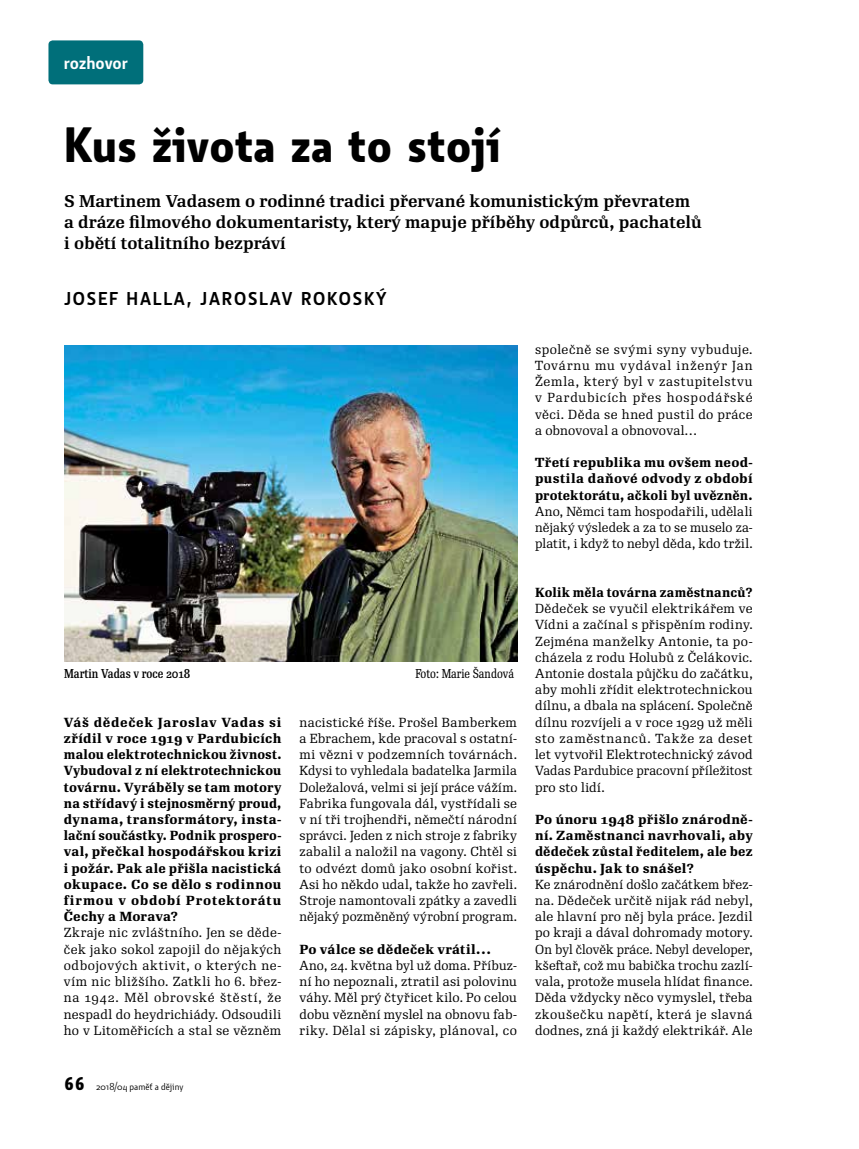
<style>
.page{position:relative;width:859px;height:1149px;background:#fff}
.page>*{position:absolute;margin:0;border:0;box-sizing:border-box;transform-origin:0 0}
.t1{font:700 48px "Botanika Std";color:#000}
.t2{font:600 18px "Botanika Std";letter-spacing:.1em;color:#000}
.t3{font:600 18px "Botanika Std";color:#fff}
.t4{font:700 16.5px/21px "Re Public Std";color:#000}
.t5{font:12.75px/16.2px "Re Public Std";letter-spacing:.025em;color:#000;text-align:justify}
.t6{font:500 12.75px/16.2px "Re Public Std";letter-spacing:.015em;color:#000;text-align:justify}
.t7{font:500 12.75px "Re Public Std";letter-spacing:.015em;color:#000;scale:.95 1}
.t8{font:500 12.45px "Re Public Std Cond";color:#000}
.t9{font:12.45px "Re Public Std Cond";color:#000}
.t10{font:9.75px "Botanika Std";color:#000}
.s1{font-family:"Botanika Mono";font-weight:700;font-size:18px}
</style>
<div class="page">
<div style="left:48px;top:40px;width:95px;height:44px;background:#006f7a;border-radius:4px"></div>
<img style="left:64px;top:345px;width:453px;height:316px">
<h2 class="t3" style="left:64px;top:50px;width:66px">rozhovor</h2>
<h1 class="t1" style="left:64px;top:112px;width:438px">Kus života za to stojí</h1>
<p class="t4" style="left:64px;top:191px;width:639px">S Martinem Vadasem o rodinné tradici přervané komunistickým převratem a dráze filmového dokumentaristy, který mapuje příběhy odpůrců, pachatelů i obětí totalitního bezpráví</p>
<h2 class="t2" style="left:64px;top:286px;width:324px">JOSEF HALLA, JAROSLAV ROKOSKÝ</h2>
<p class="t8" style="left:64px;top:665px;width:128px">Martin Vadas v roce 2018</p>
<p class="t9" style="left:415px;top:665px;width:100px">Foto: Marie Šandová</p>
<p class="t6" style="left:64px;top:713px;width:219px">Váš dědeček Jaroslav Vadas si zřídil v roce 1919 v Pardubicích malou elektrotechnickou živnost.<br>Vybudoval z ní elektrotechnickou továrnu. Vyráběly se tam motory na střídavý i stejnosměrný proud, dynama, transformátory, insta&shy;lační součástky. Podnik prospero&shy;val, přečkal hospodářskou krizi i požár. Pak ale přišla nacistická okupace. Co se dělo s rodinnou firmou v období Protektorátu Čechy a Morava?</p>
<p class="t5" style="left:64px;top:924px;width:219px">Zkraje nic zvláštního. Jen se děde&shy;ček jako sokol zapojil do nějakých odbojových aktivit, o kterých ne&shy;vím nic bližšího. Zatkli ho 6. břez&shy;na 1942. Měl obrovské štěstí, že nespadl do heydrichiády. Odsoudili ho v Litoměřicích a stal se vězněm</p>
<p class="t10" style="left:64px;top:1079px;width:121px"><span class="s1">66</span> 2018/04 paměť a dějiny</p>
<p class="t5" style="left:299px;top:714px;width:219px">nacistické říše. Prošel Bamberkem a Ebrachem, kde pracoval s ostatní&shy;mi vězni v podzemních továrnách.<br>Kdysi to vyhledala badatelka Jarmila Doležalová, velmi si její práce vážím.<br>Fabrika fungovala dál, vystřídali se v ní tři trojhendři, němečtí národní správci. Jeden z nich stroje z fabriky zabalil a naložil na vagony. Chtěl si to odvézt domů jako osobní kořist.<br>Asi ho někdo udal, takže ho zavřeli.<br>Stroje namontovali zpátky a zavedli nějaký pozměněný výrobní program.</p>
<p class="t6" style="left:299px;top:940px;width:193px">Po válce se dědeček vrátil…</p>
<p class="t5" style="left:299px;top:957px;width:219px">Ano, 24. května byl už doma. Příbuz&shy;ní ho nepoznali, ztratil asi polovinu váhy. Měl prý čtyřicet kilo. Po celou dobu věznění myslel na obnovu fab&shy;riky. Dělal si zápisky, plánoval, co</p>
<p class="t5" style="left:535px;top:341px;width:219px">společně se svými syny vybuduje.<br>Továrnu mu vydával inženýr Jan Žemla, který byl v zastupitelstvu v Pardubicích přes hospodářské věci. Děda se hned pustil do práce a obnovoval a obnovoval…</p>
<p class="t6" style="left:535px;top:454px;width:219px">Třetí republika mu ovšem neod&shy;pustila daňové odvody z období protektorátu, ačkoli byl uvězněn.</p>
<p class="t5" style="left:535px;top:503px;width:219px">Ano, Němci tam hospodařili, udělali nějaký výsledek a za to se muselo za&shy;platit, i když to nebyl děda, kdo tržil.</p>
<p class="t7" style="left:535px;top:583px;width:231px">Kolik měla továrna zaměstnanců?</p>
<p class="t5" style="left:535px;top:600px;width:219px">Dědeček se vyučil elektrikářem ve Vídni a začínal s přispěním rodiny.<br>Zejména manželky Antonie, ta po&shy;cházela z rodu Holubů z Čelákovic.<br>Antonie dostala půjčku do začátku, aby mohli zřídit elektrotechnickou dílnu, a dbala na splácení. Společně dílnu rozvíjeli a v roce 1929 už měli sto zaměstnanců. Takže za deset let vytvořil Elektrotechnický závod Vadas Pardubice pracovní příležitost pro sto lidí.</p>
<p class="t6" style="left:535px;top:811px;width:219px">Po únoru 1948 přišlo znárodně&shy;ní. Zaměstnanci navrhovali, aby dědeček zůstal ředitelem, ale bez úspěchu. Jak to snášel?</p>
<p class="t5" style="left:535px;top:876px;width:219px">Ke znárodnění došlo začátkem břez&shy;na. Dědeček určitě nijak rád nebyl, ale hlavní pro něj byla práce. Jezdil po kraji a dával dohromady motory.<br>On byl člověk práce. Nebyl developer, kšeftař, což mu babička trochu zazlí&shy;vala, protože musela hlídat finance.<br>Děda vždycky něco vymyslel, třeba zkoušečku napětí, která je slavná dodnes, zná ji každý elektrikář. Ale</p>
</div>
